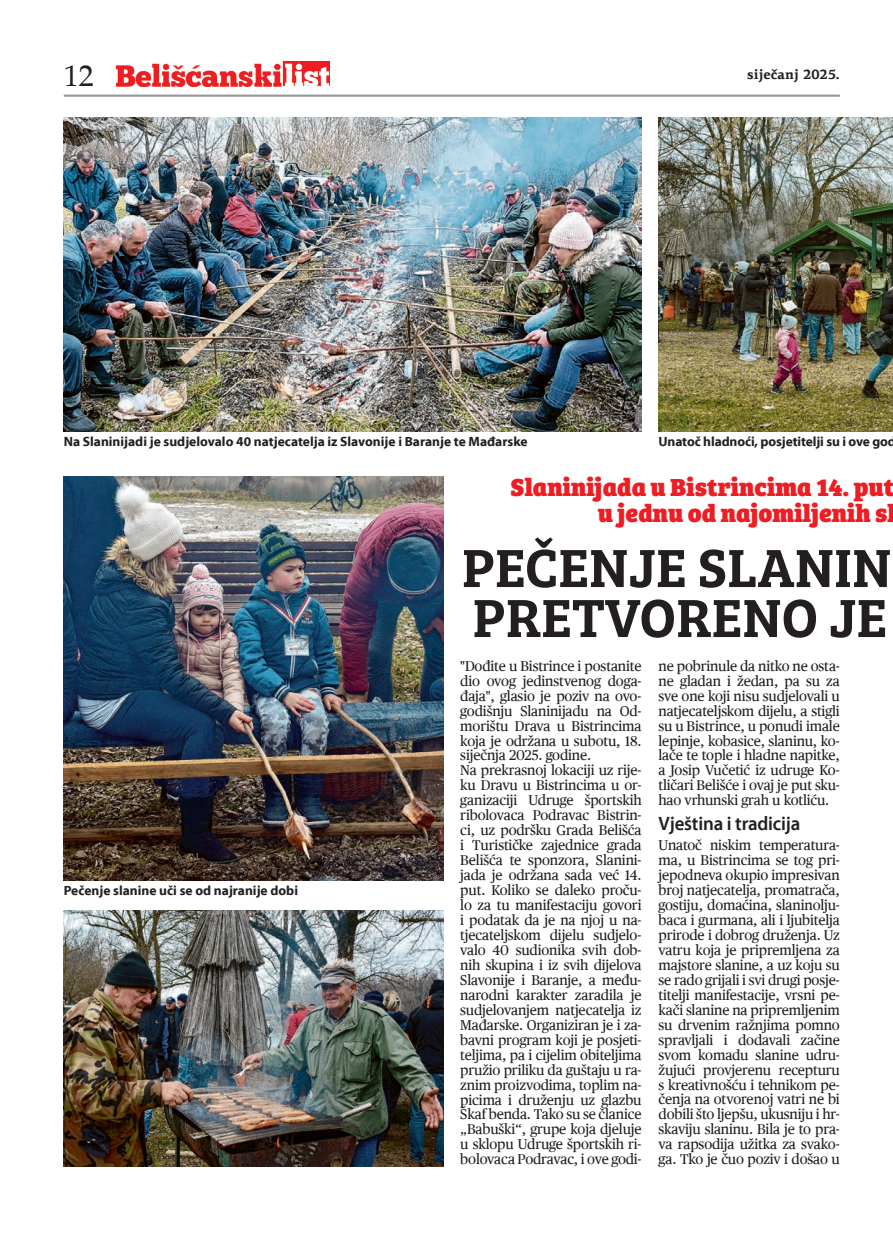
<style>
.page{position:relative;width:893px;height:1234px;background:#fff}
.page>*{position:absolute;margin:0;border:0;box-sizing:border-box;transform-origin:0 0}
.t1{font:600 55.5px/49.9px "Bree Serif";color:#231f20}
.t2{font:30px "Palatino Roman";color:#231f20}
.t3{font:800 25.5px/26.2px "Bree Serif";color:#ee1d23;text-align:right}
.t4{font:600 19.5px "Myriad Pro";letter-spacing:-.01em;color:#231f20}
.t5{font:14.25px/15px "Publico Text";letter-spacing:-.01em;color:#231f20;text-align:justify}
.t6{font:700 13.5px "Myriad Pro";color:#231f20}
.t7{font:700 13.5px "PF Agora Serif Pro";color:#231f20}
</style>
<div class="page">
<hr style="left:64px;top:95px;width:776px;height:2px;background:#939598">
<img style="left:117px;top:61px;width:212px;height:26px">
<img style="left:64px;top:117px;width:578px;height:314px">
<img style="left:659px;top:117px;width:234px;height:314px">
<img style="left:64px;top:476px;width:379px;height:403px">
<img style="left:64px;top:910px;width:379px;height:255px">
<h2 class="t2" style="left:64px;top:58px;width:31px">12</h2>
<p class="t7" style="left:747px;top:66px;width:94px">siječanj 2025.</p>
<p class="t6" style="left:64px;top:433px;width:465px">Na Slaninijadi je sudjelovalo 40 natjecatelja iz Slavonije i Baranje te Mađarske</p>
<p class="t6" style="left:659px;top:433px;width:239px">Unatoč hladnoći, posjetitelji su i ove god</p>
<p class="t6" style="left:64px;top:881px;width:236px">Pečenje slanine uči se od najranije dobi</p>
<h3 class="t3" style="left:510px;top:472px;width:387px">Slaninijada u Bistrincima 14. put u jednu od najomiljenih sl</h3>
<h1 class="t1" style="left:462px;top:539px;width:431px">PEČENJE SLANIN<br>PRETVORENO JE</h1>
<p class="t5" style="left:460px;top:658px;width:183px;text-align:left">"Dođite u Bistrince i postanite dio ovog jedinstvenog doga&shy;đaja", glasio je poziv na ovo&shy;godišnju Slaninijadu na Od&shy;morištu Drava u Bistrincima koja je održana u subotu, 18. siječnja 2025. godine.<br>Na prekrasnoj lokaciji uz rije&shy;ku Dravu u Bistrincima u or&shy;ganizaciji Udruge športskih ribolovaca Podravac Bistrin&shy;ci, uz podršku Grada Belišća i Turističke zajednice grada<br>Belišća te sponzora, Slanini&shy;jada je održana sada već 14. put. Koliko se daleko proču&shy;lo za tu manifestaciju govori i podatak da je na njoj u na&shy;tjecateljskom dijelu sudjelo&shy;valo 40 sudionika svih dob&shy;nih skupina i iz svih dijelova<br>Slavonije i Baranje, a među&shy;narodni karakter zaradila je sudjelovanjem natjecatelja iz<br>Mađarske. Organiziran je i za&shy;bavni program koji je posjeti&shy;teljima, pa i cijelim obiteljima pružio priliku da guštaju u ra&shy;znim proizvodima, toplim na&shy;picima i druženju uz glazbu<br>Škaf benda. Tako su se članice „Babuški“, grupe koja djeluje u sklopu Udruge športskih ri&shy;bolovaca Podravac, i ove godi-</p>
<p class="t5" style="left:659px;top:658px;width:183px">ne pobrinule da nitko ne osta&shy;ne gladan i žedan, pa su za sve one koji nisu sudjelovali u natjecateljskom dijelu, a stigli su u Bistrince, u ponudi imale lepinje, kobasice, slaninu, ko&shy;lače te tople i hladne napitke, a Josip Vučetić iz udruge Ko&shy;tličari Belišće i ovaj je put sku&shy;hao vrhunski grah u kotliću.</p>
<h3 class="t4" style="left:659px;top:812px;width:143px">Vještina i tradicija</h3>
<p class="t5" style="left:659px;top:837px;width:183px">Unatoč niskim temperatura&shy;ma, u Bistrincima se tog pri&shy;jepodneva okupio impresivan broj natjecatelja, promatrača, gostiju, domaćina, slaninolju&shy;baca i gurmana, ali i ljubitelja prirode i dobrog druženja. Uz vatru koja je pripremljena za majstore slanine, a uz koju su se rado grijali i svi drugi posje&shy;titelji manifestacije, vrsni pe&shy;kači slanine na pripremljenim su drvenim ražnjima pomno spravljali i dodavali začine svom komadu slanine udru&shy;žujući provjerenu recepturu s kreativnošću i tehnikom pe&shy;čenja na otvorenoj vatri ne bi dobili što ljepšu, ukusniju i hr&shy;skaviju slaninu. Bila je to pra&shy;va rapsodija užitka za svako&shy;ga. Tko je čuo poziv i došao u</p>
</div>
